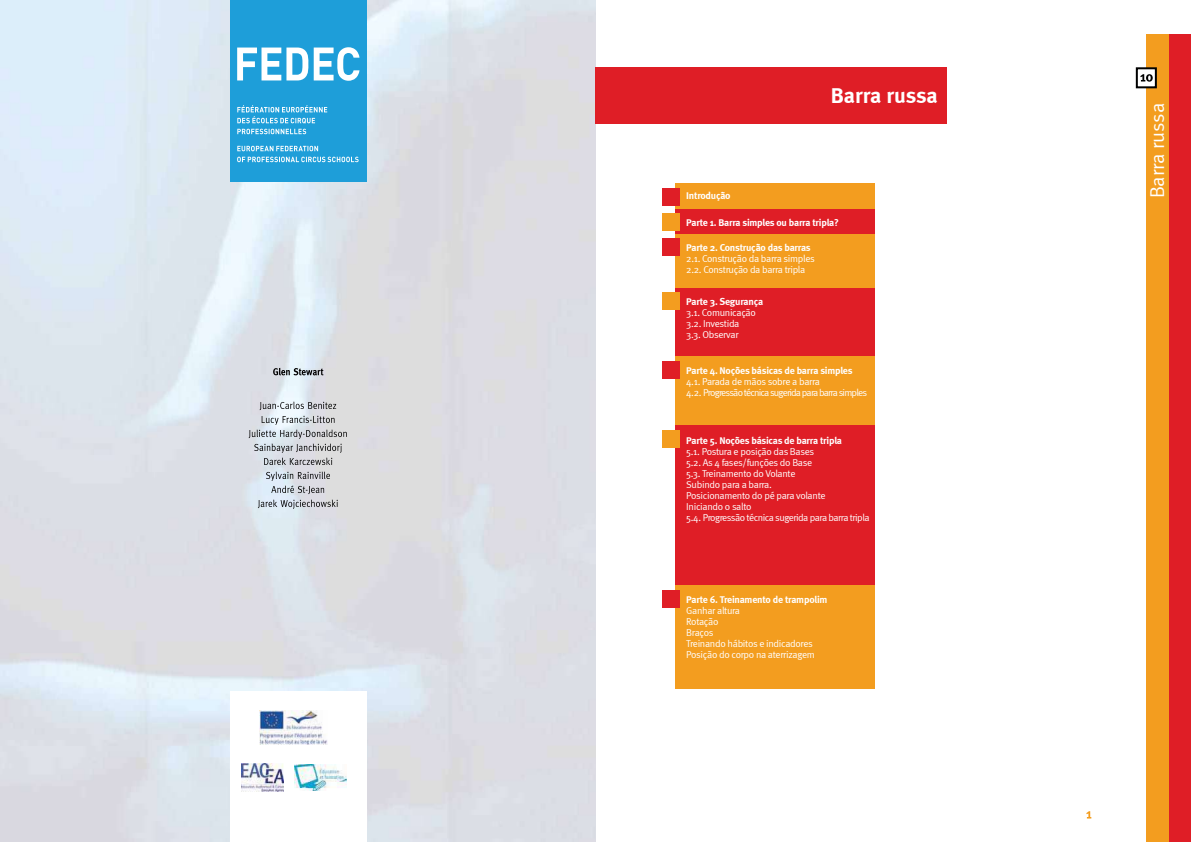
<style>
.page{position:relative;width:1191px;height:842px;background:#fff}
.page>*{position:absolute;margin:0;border:0;box-sizing:border-box;transform-origin:0 0}
.t1{font:22px "Meta Bold LF";color:#fff}
.t2{font:20px "Meta Normal";letter-spacing:-.01em;color:#fff}
.t3{font:10px/11px "Meta Normal";letter-spacing:-.035em;color:#fff}
.t4{font:700 10px "Meta";letter-spacing:-.02em;color:#fff}
.t5{font:10px/11px "Meta Normal";letter-spacing:-.08em;color:#fff}
</style>
<div class="page">
<img style="left:259px;top:710px;width:69px;height:34px">
<img style="left:241px;top:763px;width:42px;height:28px">
<img style="left:295px;top:764px;width:51px;height:26px">
<div style="left:230px;top:0;width:137px;height:182px;background:#1e9ed9"></div>
<svg style="left:237px;top:157px;width:121px;height:5px"></svg>
<svg style="left:237px;top:146px;width:81px;height:5px"></svg>
<svg style="left:237px;top:105px;width:90px;height:29px"></svg>
<svg style="left:237px;top:47px;width:122px;height:34px"></svg>
<svg style="left:273px;top:368px;width:50px;height:7px"></svg>
<svg style="left:259px;top:402px;width:77px;height:8px"></svg>
<svg style="left:249px;top:416px;width:98px;height:49px;background:#c1c5ca"></svg>
<svg style="left:266px;top:472px;width:64px;height:22px"></svg>
<svg style="left:258px;top:500px;width:80px;height:9px"></svg>
<div style="left:1168px;top:34px;width:23px;height:808px;background:#df1e26"></div>
<div style="left:1145px;top:34px;width:23px;height:808px;background:#f39d1f"></div>
<div style="left:1136px;top:68px;width:19px;height:19px;background:#fff"></div>
<svg style="left:1140px;top:74px;width:12px;height:8px"></svg>
<div style="left:1135px;top:67px;width:21px;height:21px;border:2px solid #000101"></div>
<svg style="left:1086px;top:811px;width:5px;height:7px"></svg>
<div style="left:675px;top:184px;width:200px;height:25px;background:#f39d1f"></div>
<div style="left:675px;top:209px;width:200px;height:26px;background:#df1e26"></div>
<div style="left:675px;top:235px;width:200px;height:53px;background:#f39d1f"></div>
<div style="left:675px;top:288px;width:200px;height:68px;background:#df1e26"></div>
<div style="left:675px;top:356px;width:200px;height:69px;background:#f39d1f"></div>
<div style="left:675px;top:425px;width:200px;height:160px;background:#df1e26"></div>
<div style="left:675px;top:585px;width:200px;height:103px;background:#f39d1f"></div>
<div style="left:662px;top:188px;width:18px;height:18px;background:#df1e26"></div>
<div style="left:662px;top:213px;width:18px;height:18px;background:#f39d1f"></div>
<div style="left:662px;top:292px;width:18px;height:18px;background:#f39d1f"></div>
<div style="left:662px;top:430px;width:18px;height:18px;background:#f39d1f"></div>
<div style="left:662px;top:238px;width:18px;height:18px;background:#df1e26"></div>
<div style="left:662px;top:361px;width:18px;height:18px;background:#df1e26"></div>
<div style="left:662px;top:590px;width:18px;height:18px;background:#df1e26"></div>
<div style="left:595px;top:67px;width:352px;height:57px;background:#df1e26"></div>
<h1 class="t1" style="left:831px;top:82px;width:108px">Barra russa</h1>
<p class="t4" style="left:686px;top:190px;width:46px">Introdução</p>
<p class="t4" style="left:686px;top:217px;width:154px">Parte 1. Barra simples ou barra tripla?</p>
<p class="t4" style="left:686px;top:242px;width:126px">Parte 2. Construção das barras</p>
<p class="t3" style="left:686px;top:253px;width:130px">2.1. Construção da barra simples<br>2.2. Construção da barra tripla</p>
<p class="t4" style="left:686px;top:296px;width:78px">Parte 3. Segurança</p>
<p class="t3" style="left:686px;top:307px;width:71px">3.1. Comunicação<br>3.2. Investida<br>3.3. Observar</p>
<p class="t4" style="left:686px;top:365px;width:168px">Parte 4. Noções básicas de barra simples</p>
<p class="t5" style="left:686px;top:376px;width:182px">4.1. Parada de mãos sobre a barra<br>4.2. Progressão técnica sugerida para barra simples</p>
<p class="t4" style="left:686px;top:435px;width:157px">Parte 5. Noções básicas de barra tripla</p>
<p class="t3" style="left:686px;top:446px;width:185px">5.1. Postura e posição das Bases<br>5.2. As 4 fases/funções do Base<br>5.3. Treinamento do Volante<br>Subindo para a barra.<br>Posicionamento do pé para volante<br>Iniciando o salto<br>5.4. Progressão técnica sugerida para barra tripla</p>
<p class="t4" style="left:686px;top:594px;width:143px">Parte 6. Treinamento de trampolim</p>
<p class="t3" style="left:686px;top:605px;width:130px">Ganhar altura<br>Rotação<br>Braços<br>Treinando hábitos e indicadores<br>Posição do corpo na aterrizagem</p>
<h2 class="t2" style="left:1145px;top:198px;width:97px;rotate:-90deg">Barra russa</h2>
</div>
